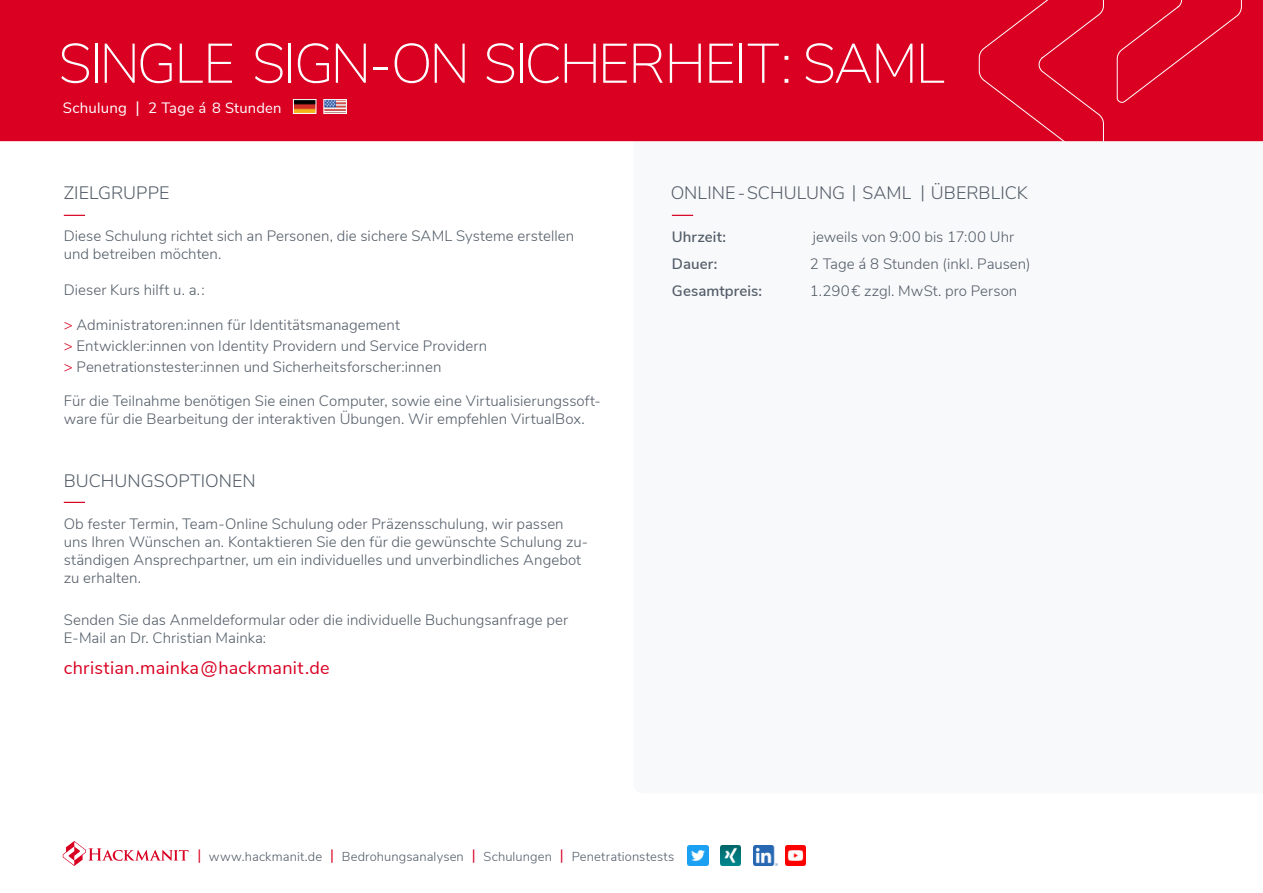
<style>
.page{position:relative;width:1263px;height:893px;background:#fff}
.page>*{position:absolute;margin:0;border:0;box-sizing:border-box;transform-origin:0 0}
.t1{font:200 55.5px "Nunito Sans";letter-spacing:-.04em;color:#fff}
.t2{font:300 18px "Nunito Sans";color:#535d68}
.t3{font:18px "Nunito Sans";letter-spacing:.015em;color:#d90022}
.t4{font:300 15px/18px "Nunito Sans";letter-spacing:.005em;color:#535d68}
.t5{font:600 15px "Nunito Sans";letter-spacing:.005em;color:#535d68}
.t6{font:15px "Nunito Sans";letter-spacing:.015em;color:#fff}
.t7{font:300 12.9px "Nunito Sans";letter-spacing:.01em;color:#535d68}
.s1{font-size:16.5px}
.s2{font-size:14.7px}
.s3{color:#d90022}
.s4{font-weight:400;font-size:15px;color:#d90022}
</style>
<div class="page">
<div style="left:0;top:0;width:1263px;height:141px;background:#d90022"></div>
<div style="left:978px;top:0;width:126px;height:141px;background:#d90022"></div>
<div style="left:1116px;top:0;width:126px;height:103px;background:#d90022"></div>
<img style="left:753px;top:845px;width:24px;height:21px">
<img style="left:688px;top:845px;width:20px;height:21px">
<img style="left:720px;top:845px;width:21px;height:21px">
<img style="left:785px;top:845px;width:21px;height:21px">
<svg style="left:63px;top:841px;width:126px;height:25px"></svg>
<svg style="left:64px;top:215px;width:21px;height:1px"></svg>
<svg style="left:64px;top:502px;width:21px;height:1px"></svg>
<svg style="left:293px;top:99px;width:23px;height:15px"></svg>
<svg style="left:324px;top:99px;width:23px;height:15px"></svg>
<svg style="left:672px;top:215px;width:21px;height:1px"></svg>
<h1 class="t1" style="left:58px;top:23px;width:888px">SINGLE SIGN-ON SICHERHEIT: SAML</h1>
<p class="t6" style="left:63px;top:96px;width:220px">Schulung <span class="s1">|</span> 2 Tage <span class="s2">á 8 Stunden</span></p>
<p class="t2" style="left:64px;top:180px;width:107px">ZIELGRUPPE</p>
<p class="t4" style="left:64px;top:226px;width:512px">Diese Schulung richtet sich an Personen, die sichere SAML Systeme erstellen und betreiben möchten.</p>
<p class="t4" style="left:64px;top:280px;width:143px">Dieser Kurs hilft u. a.:</p>
<p class="t4" style="left:64px;top:313px;width:425px;line-height:21px"><span class="s3">&gt;</span> Administratoren:innen für Identitätsmanagement<br><span class="s3">&gt;</span> Entwickler:innen von Identity Providern und Service Providern <span class="s3">&gt;</span> Penetrationstester:innen und Sicherheitsforscher:innen</p>
<p class="t4" style="left:64px;top:391px;width:539px">Für die Teilnahme benötigen Sie einen Computer, sowie eine Virtualisierungssoft&shy;ware für die Bearbeitung der interaktiven Übungen. Wir empfehlen VirtualBox.</p>
<p class="t2" style="left:64px;top:467px;width:194px">BUCHUNGSOPTIONEN</p>
<p class="t4" style="left:64px;top:513px;width:526px">Ob fester Termin, Team-Online Schulung oder Präzensschulung, wir passen uns Ihren Wünschen an. Kontaktieren Sie den für die gewünschte Schulung zu&shy;ständigen Ansprechpartner, um ein individuelles und unverbindliches Angebot zu erhalten.</p>
<p class="t4" style="left:64px;top:609px;width:506px">Senden Sie das Anmeldeformular oder die individuelle Buchungsanfrage per<br>E-Mail an Dr. Christian Mainka:</p>
<p class="t3" style="left:64px;top:655px;width:267px">christian.mainka@hackmanit.de</p>
<p class="t2" style="left:671px;top:180px;width:359px">ONLINE -SCHULUNG | SAML | ÜBERBLICK</p>
<p class="t5" style="left:672px;top:226px;width:56px">Uhrzeit:</p>
<p class="t4" style="left:813px;top:227px;width:203px">jeweils von 9:00 bis 17:00 Uhr</p>
<p class="t5" style="left:672px;top:253px;width:47px">Dauer:</p>
<p class="t4" style="left:810px;top:254px;width:222px">2 Tage á 8 Stunden (inkl. Pausen)</p>
<p class="t5" style="left:672px;top:280px;width:92px">Gesamtpreis:</p>
<p class="t4" style="left:810px;top:281px;width:209px">1.290€ zzgl. MwSt. pro Person</p>
<p class="t7" style="left:197px;top:847px;width:478px"><span class="s4">|</span> www.hackmanit.de <span class="s4">|</span> Bedrohungsanalysen <span class="s4">|</span> Schulungen <span class="s4">|</span> Penetrationstests</p>
</div>
